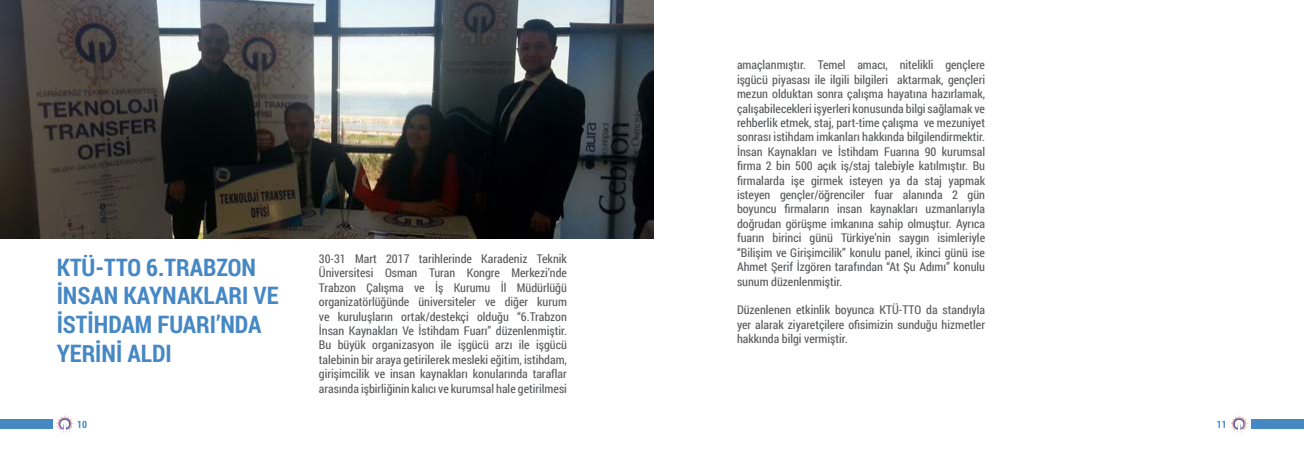
<style>
.page{position:relative;width:1304px;height:454px;background:#fff}
.page>*{position:absolute;margin:0;border:0;box-sizing:border-box;transform-origin:0 0}
.t1{font:700 24px/28.8px "Roboto Condensed";color:#4688c4}
.t2{font:12px/14.4px "Roboto Condensed";color:#58595b;text-align:justify}
.t3{font:700 10px "Roboto Condensed";color:#4688c4}
</style>
<div class="page">
<div style="left:0;top:419px;width:52px;height:10px;background:#4688c4"></div>
<div style="left:1252px;top:419px;width:52px;height:10px;background:#4688c4"></div>
<svg style="left:1231px;top:415px;width:17px;height:18px"></svg>
<svg style="left:56px;top:415px;width:18px;height:18px"></svg>
<img style="left:0;top:0;width:654px;height:238px">
<h1 class="t1" style="left:57px;top:251px;width:223px">KTÜ-TTO 6.TRABZON<br>İNSAN KAYNAKLARI VE<br>İSTİHDAM FUARI’NDA<br>YERİNİ ALDI</h1>
<p class="t2" style="left:319px;top:251px;width:250px">30-31 Mart 2017 tarihlerinde Karadeniz Teknik Üniversitesi Osman Turan Kongre Merkezi’nde Trabzon Çalışma ve İş Kurumu İl Müdürlüğü organizatörlüğünde üniversiteler ve diğer kurum ve kuruluşların ortak/destekçi olduğu “6.Trabzon İnsan Kaynakları Ve İstihdam Fuarı” düzenlenmiştir.<br>Bu büyük organizasyon ile işgücü arzı ile işgücü talebinin bir araya getirilerek mesleki eğitim, istihdam, girişimcilik ve insan kaynakları konularında taraflar arasında işbirliğinin kalıcı ve kurumsal hale getirilmesi</p>
<p class="t2" style="left:737px;top:57px;width:250px">amaçlanmıştır. Temel amacı, nitelikli gençlere işgücü piyasası ile ilgili bilgileri aktarmak, gençleri mezun olduktan sonra çalışma hayatına hazırlamak, çalışabilecekleri işyerleri konusunda bilgi sağlamak ve rehberlik etmek, staj, part-time çalışma ve mezuniyet sonrası istihdam imkanları hakkında bilgilendirmektir.<br>İnsan Kaynakları ve İstihdam Fuarına 90 kurumsal firma 2 bin 500 açık iş/staj talebiyle katılmıştır. Bu firmalarda işe girmek isteyen ya da staj yapmak isteyen gençler/öğrenciler fuar alanında 2 gün boyuncu firmaların insan kaynakları uzmanlarıyla doğrudan görüşme imkanına sahip olmuştur. Ayrıca fuarın birinci günü Türkiye’nin saygın isimleriyle “Bilişim ve Girişimcilik” konulu panel, ikinci günü ise Ahmet Şerif İzgören tarafından “At Şu Adımı” konulu sunum düzenlenmiştir.</p>
<p class="t2" style="left:737px;top:302px;width:250px">Düzenlenen etkinlik boyunca KTÜ-TTO da standıyla yer alarak ziyaretçilere ofisimizin sunduğu hizmetler hakkında bilgi vermiştir.</p>
<p class="t3" style="left:77px;top:417px;width:11px">10</p>
<p class="t3" style="left:1217px;top:417px;width:11px">11</p>
</div>
